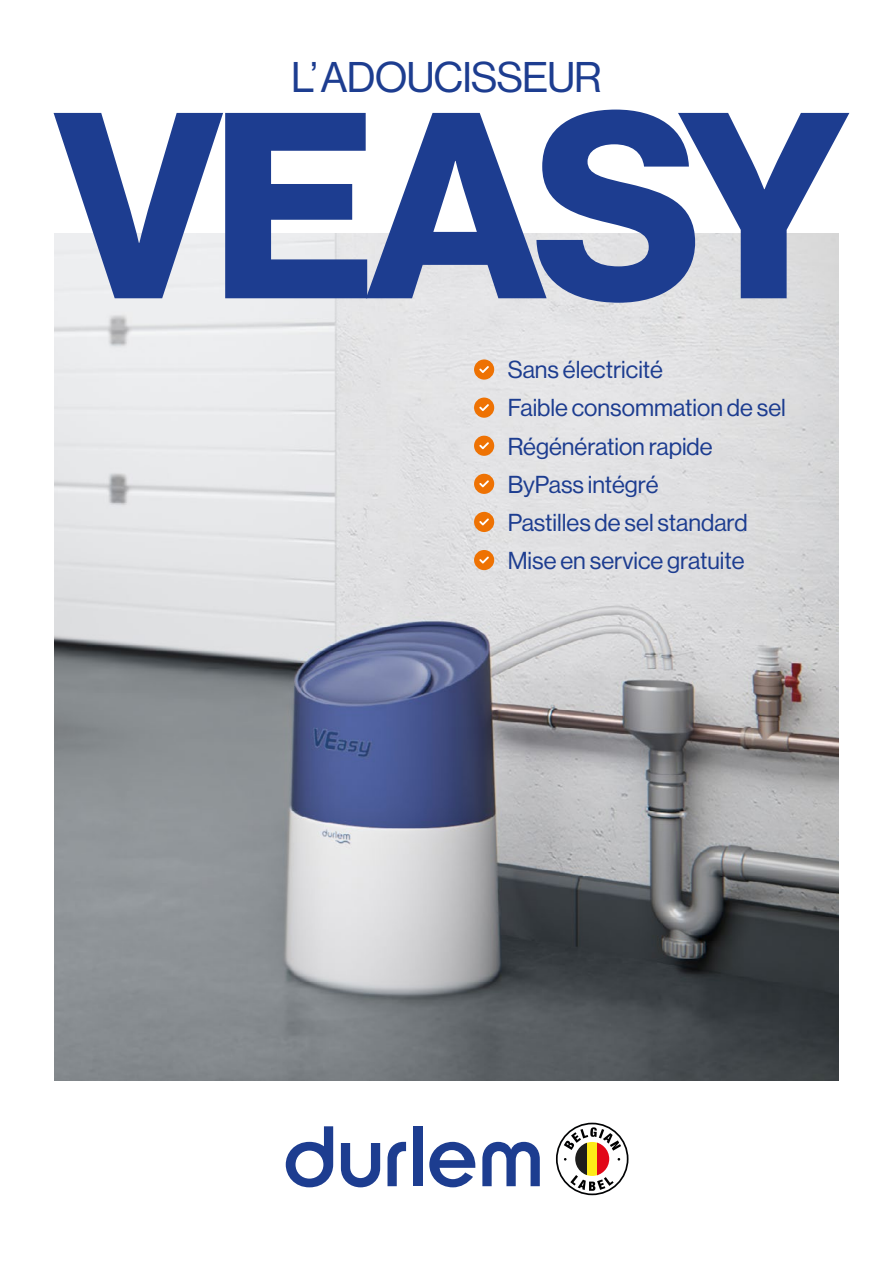
<style>
.page{position:relative;width:893px;height:1263px;background:#fff}
.page>*{position:absolute;margin:0;border:0;box-sizing:border-box;transform-origin:0 0}
.t1{font:259.2px "N Haas Grotesk DS Pro 75 Bd";letter-spacing:-.045em;color:#1d3d90}
.t2{font:42px "N Haas Grotesk DS Pro 55 Rg";letter-spacing:-.02em;color:#1d3d90}
.t3{font:24px/38.2px "N Haas Grotesk DS Pro 55 Rg";color:#1d3d90}
</style>
<div class="page">
<img style="left:55px;top:234px;width:784px;height:846px">
<div style="left:413px;top:1126px;width:9px;height:60px;background:#1d3d90"></div>
<svg style="left:341px;top:1143px;width:39px;height:44px"></svg>
<svg style="left:429px;top:1142px;width:46px;height:45px"></svg>
<svg style="left:482px;top:1142px;width:58px;height:44px"></svg>
<svg style="left:286px;top:1126px;width:47px;height:61px"></svg>
<svg style="left:387px;top:1142px;width:19px;height:44px"></svg>
<svg style="left:556px;top:1123px;width:72px;height:72px"></svg>
<svg style="left:474px;top:359px;width:20px;height:21px"></svg>
<svg style="left:474px;top:398px;width:20px;height:20px"></svg>
<svg style="left:474px;top:474px;width:20px;height:20px"></svg>
<svg style="left:474px;top:512px;width:20px;height:20px"></svg>
<svg style="left:474px;top:550px;width:20px;height:20px"></svg>
<svg style="left:474px;top:436px;width:20px;height:20px"></svg>
<h2 class="t2" style="left:291px;top:54px;width:312px">L’ ADOUCISSEUR</h2>
<h1 class="t1" style="left:54px;top:56px;width:797px">VEASY</h1>
<p class="t3" style="left:508px;top:351px;width:280px">Sans électricité<br>Faible consommation de sel<br>Régénération rapide<br>ByPass intégré<br>Pastilles de sel standard<br>Mise en service gratuite</p>
</div>
